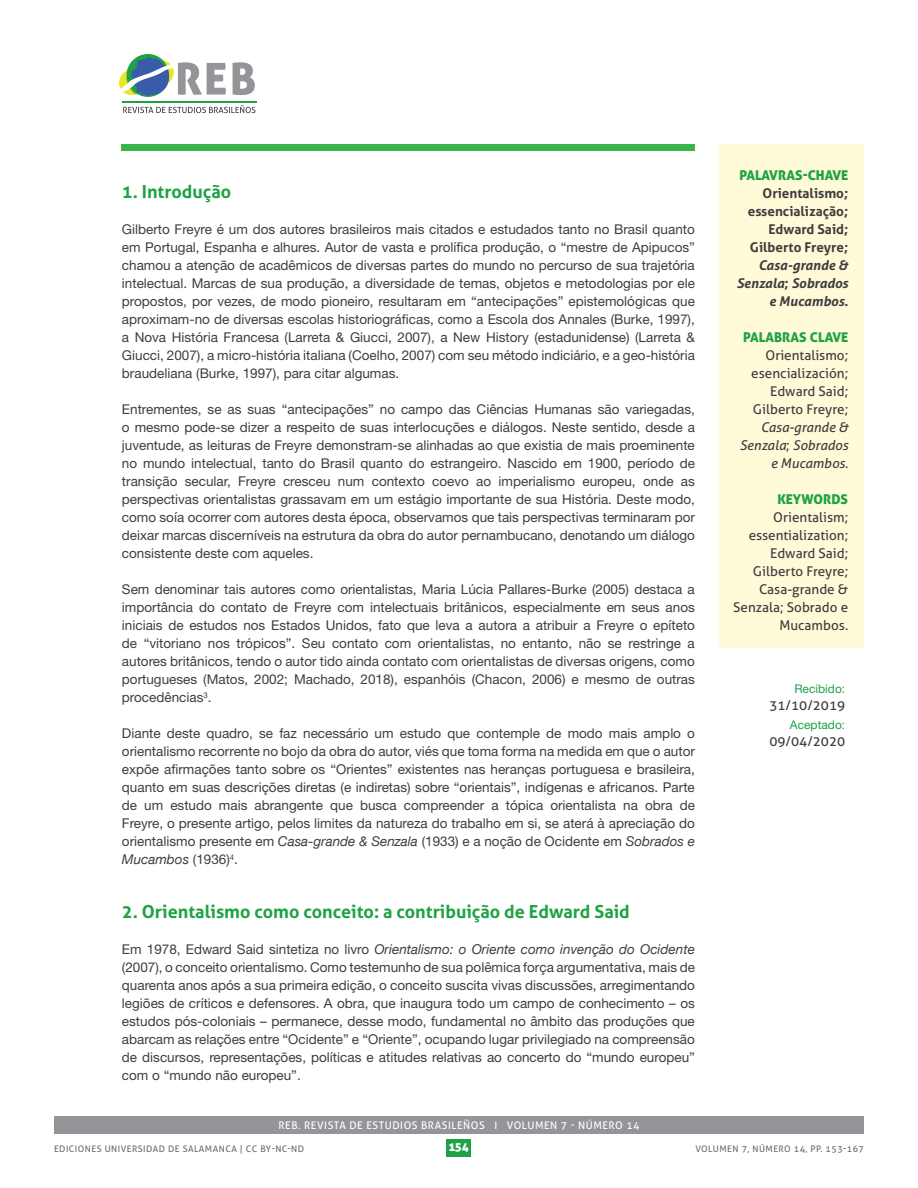
<style>
.page{position:relative;width:918px;height:1188px;background:#fff}
.page>*{position:absolute;margin:0;border:0;box-sizing:border-box;transform-origin:0 0}
.Subtítulo_I{font:700 18px "Aller";color:#1fa245}
.t1{font:13.5px/18px "Helvetica Neue";color:#3e3e3f;text-align:justify}
.body{font:13.5px/18px "Aller";color:#3e3e3f;text-align:right}
.t2{font:700 13.5px/18px "Aller";color:#3e3e3f;text-align:right}
.body-2{font:13.5px "Aller Display";color:#1fa245}
.body-3{font:12px "Helvetica Neue";color:#1fa245}
.t3{font:12px "Aller Display";color:#fff}
.t4{font:10.5px "Aller";letter-spacing:.05em;color:#fff}
.t5{font:9px "Aller";letter-spacing:.05em;color:#6c6d70}
.s1{font-family:"Helvetica Neue LT Com";font-style:italic}
.s2{font-style:italic}
</style>
<div class="page">
<div style="left:447px;top:1139px;width:24px;height:18px;background:#1fa245"></div>
<svg style="left:233px;top:62px;width:22px;height:33px"></svg>
<svg style="left:123px;top:105px;width:132px;height:8px"></svg>
<hr style="left:122px;top:101px;width:134px;height:2px;background:#1fa245">
<div style="left:126px;top:54px;width:43px;height:43px;background:#1fa245;border-radius:50%"></div>
<svg style="left:119px;top:57px;width:107px;height:40px"></svg>
<div style="left:122px;top:144px;width:573px;height:6px;background:#3ab54a"></div>
<div style="left:720px;top:144px;width:144px;height:504px;background:#fffbd9"></div>
<div style="left:54px;top:1116px;width:810px;height:18px;background:#939598"></div>
<p class="Subtítulo_I" style="left:122px;top:181px;width:111px">1. Introdução</p>
<p class="t1" style="left:122px;top:220px;width:575px">Gilberto Freyre é um dos autores brasileiros mais citados e estudados tanto no Brasil quanto em Portugal, Espanha e alhures. Autor de vasta e prolífica produção, o “mestre de Apipucos” chamou a atenção de acadêmicos de diversas partes do mundo no percurso de sua trajetória intelectual. Marcas de sua produção, a diversidade de temas, objetos e metodologias por ele propostos, por vezes, de modo pioneiro, resultaram em “antecipações” epistemológicas que aproximam-no de diversas escolas historiográficas, como a Escola dos Annales (Burke, 1997), a Nova História Francesa (Larreta &amp; Giucci, 2007), a New History (estadunidense) (Larreta &amp; Giucci, 2007), a micro-história italiana (Coelho, 2007) com seu método indiciário, e a geo-história braudeliana (Burke, 1997), para citar algumas.</p>
<p class="t1" style="left:122px;top:400px;width:575px">Entrementes, se as suas “antecipações” no campo das Ciências Humanas são variegadas, o mesmo pode-se dizer a respeito de suas interlocuções e diálogos. Neste sentido, desde a juventude, as leituras de Freyre demonstram-se alinhadas ao que existia de mais proeminente no mundo intelectual, tanto do Brasil quanto do estrangeiro. Nascido em 1900, período de transição secular, Freyre cresceu num contexto coevo ao imperialismo europeu, onde as perspectivas orientalistas grassavam em um estágio importante de sua História. Deste modo, como soía ocorrer com autores desta época, observamos que tais perspectivas terminaram por deixar marcas discerníveis na estrutura da obra do autor pernambucano, denotando um diálogo consistente deste com aqueles.</p>
<p class="t1" style="left:122px;top:580px;width:575px">Sem denominar tais autores como orientalistas, Maria Lúcia Pallares-Burke (2005) destaca a importância do contato de Freyre com intelectuais britânicos, especialmente em seus anos iniciais de estudos nos Estados Unidos, fato que leva a autora a atribuir a Freyre o epíteto de “vitoriano nos trópicos”. Seu contato com orientalistas, no entanto, não se restringe a autores britânicos, tendo o autor tido ainda contato com orientalistas de diversas origens, como portugueses (Matos, 2002; Machado, 2018), espanhóis (Chacon, 2006) e mesmo de outras procedências<sup>3</sup>.</p>
<p class="t1" style="left:122px;top:724px;width:575px">Diante deste quadro, se faz necessário um estudo que contemple de modo mais amplo o orientalismo recorrente no bojo da obra do autor, viés que toma forma na medida em que o autor expõe afirmações tanto sobre os “Orientes” existentes nas heranças portuguesa e brasileira, quanto em suas descrições diretas (e indiretas) sobre “orientais”, indígenas e africanos. Parte de um estudo mais abrangente que busca compreender a tópica orientalista na obra de Freyre, o presente artigo, pelos limites da natureza do trabalho em si, se aterá à apreciação do orientalismo presente em <span class="s1">Casa-grande &amp; Senzala</span> (1933) e a noção de Ocidente em <span class="s1">Sobrados e Mucambos</span> (1936)<sup>4</sup>.</p>
<p class="Subtítulo_I" style="left:122px;top:901px;width:509px">2. Orientalismo como conceito: a contribuição de Edward Said</p>
<p class="t1" style="left:122px;top:940px;width:575px">Em 1978, Edward Said sintetiza no livro <span class="s1">Orientalismo: o Oriente como invenção do Ocidente </span>(2007), o conceito orientalismo. Como testemunho de sua polêmica força argumentativa, mais de quarenta anos após a sua primeira edição, o conceito suscita vivas discussões, arregimentando legiões de críticos e defensores. A obra, que inaugura todo um campo de conhecimento – os estudos pós-coloniais – permanece, desse modo, fundamental no âmbito das produções que abarcam as relações entre “Ocidente” e “Oriente”, ocupando lugar privilegiado na compreensão de discursos, representações, políticas e atitudes relativas ao concerto do “mundo europeu” com o “mundo não europeu”.</p>
<p class="t4" style="left:278px;top:1119px;width:363px">REB. REVISTA DE ESTUDIOS BRASILEÑOS I VOLUMEN 7 - NÚMERO 14</p>
<p class="body-2" style="left:739px;top:167px;width:110px">PALAVRAS-CHAVE</p>
<p class="t2" style="left:737px;top:184px;width:113px">Orientalismo; essencialização;<br>Edward Said;<br>Gilberto Freyre;<br><span class="s2">Casa-grande &amp;<br>Senzala</span>; <span class="s2">Sobrados e Mucambos</span>.</p>
<p class="body-2" style="left:743px;top:329px;width:106px">PALABRAS CLAVE</p>
<p class="body" style="left:740px;top:346px;width:110px">Orientalismo; esencialización;<br>Edward Said;<br>Gilberto Freyre;<br><span class="s2">Casa-grande &amp;<br>Senzala</span>; <span class="s2">Sobrados e Mucambos</span>.</p>
<p class="body-2" style="left:777px;top:491px;width:72px">KEYWORDS</p>
<p class="body" style="left:733px;top:508px;width:117px">Orientalism; essentialization;<br>Edward Said;<br>Gilberto Freyre;<br>Casa-grande &amp;<br>Senzala; Sobrado e<br>Mucambos.</p>
<p class="body-3" style="left:794px;top:682px;width:52px">Recibido:</p>
<p class="body" style="left:769px;top:696px;width:77px">31/10/2019</p>
<p class="body-3" style="left:790px;top:718px;width:57px">Aceptado:</p>
<p class="body" style="left:769px;top:732px;width:77px">09/04/2020</p>
<p class="t5" style="left:54px;top:1143px;width:252px">EDICIONES UNIVERSIDAD DE SALAMANCA | CC BY-NC-ND</p>
<p class="t3" style="left:449px;top:1139px;width:22px">154</p>
<p class="t5" style="left:695px;top:1143px;width:170px">VOLUMEN 7, NÚMERO 14, PP. 153-167</p>
</div>
